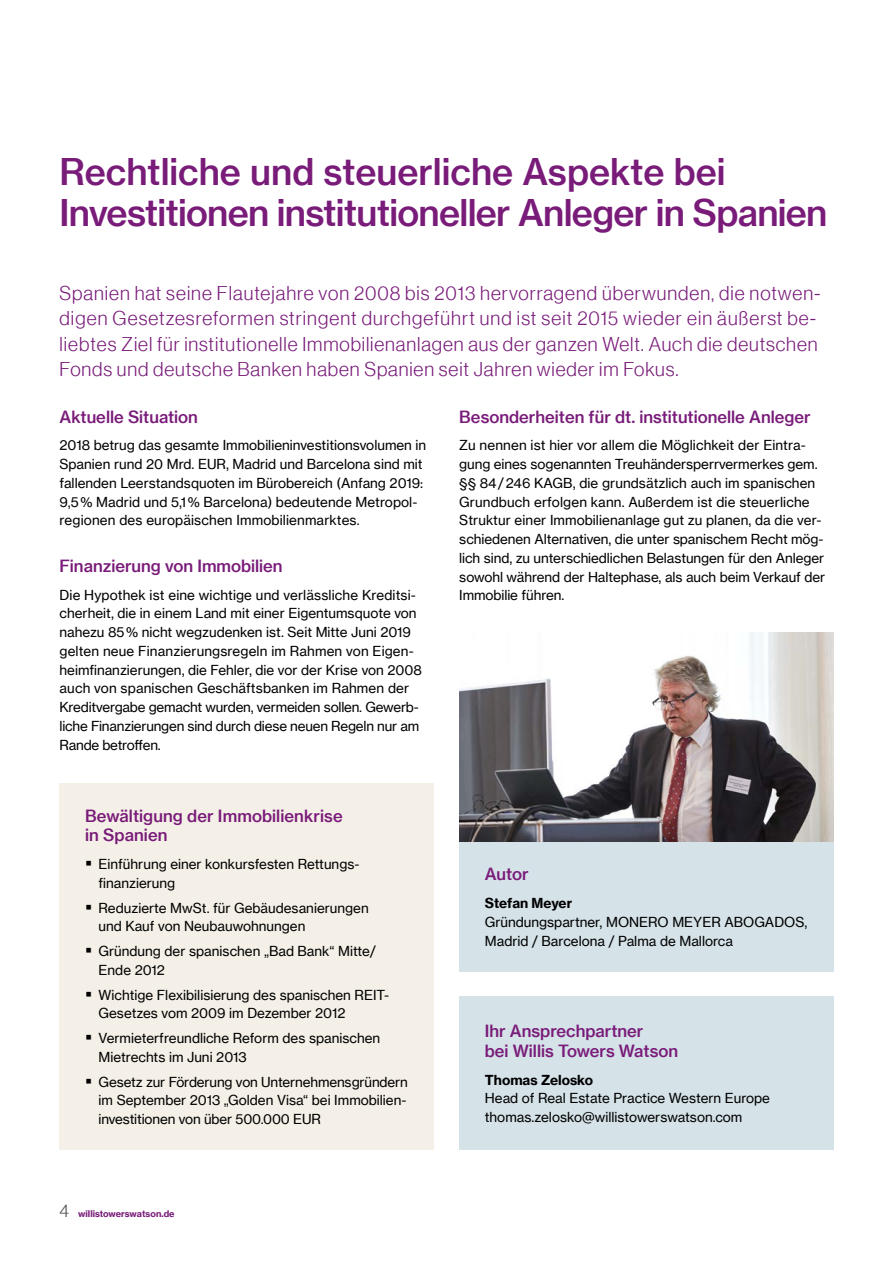
<style>
.page{position:relative;width:893px;height:1263px;background:#fff}
.page>*{position:absolute;margin:0;border:0;box-sizing:border-box;transform-origin:0 0}
.t1{font:36px/40.5px "N Haas Grotesk TX Pro 65 Md";letter-spacing:-.02em;color:#791b79}
.t2{font:19.5px/25.5px "N Haas Grotesk DS Pro 45 Lt";letter-spacing:.045em;color:#791b79}
.t3{font:16.5px/19.5px "N Haas Grotesk TX Pro 65 Md";color:#791b79}
.t4{font:13.5px/18.8px "N Haas Grotesk TX Pro 55 Rg";color:#000}
.t5{font:13.5px "N Haas Grotesk TX Pro 75 Bd";color:#000}
.t6{font:9px "N Haas Grotesk TX Pro 75 Bd";color:#791b79}
.s1{font-family:"N Haas Grotesk DS Pro 45 Lt";font-size:18px;color:#565656}
</style>
<div class="page">
<div style="left:60px;top:783px;width:374px;height:367px;background:#f4f0e7"></div>
<div style="left:459px;top:842px;width:374px;height:129px;background:#d5e2e8"></div>
<div style="left:459px;top:997px;width:374px;height:153px;background:#d5e2e8"></div>
<img style="left:459px;top:633px;width:374px;height:209px">
<h1 class="t1" style="left:60px;top:152px;width:769px">Rechtliche und steuerliche Aspekte bei<br>Investitionen institutioneller Anleger in Spanien</h1>
<p class="t2" style="left:60px;top:280px;width:762px">Spanien hat seine Flautejahre von 2008 bis 2013 hervorragend überwunden, die notwen&shy;digen Gesetzesreformen stringent durchgeführt und ist seit 2015 wieder ein äußerst be&shy;liebtes Ziel für institutionelle Immobilienanlagen aus der ganzen Welt. Auch die deutschen Fonds und deutsche Banken haben Spanien seit Jahren wieder im Fokus.</p>
<p class="t3" style="left:60px;top:407px;width:140px">Aktuelle Situation</p>
<p class="t4" style="left:60px;top:436px;width:368px">2018 betrug das gesamte Immobilieninvestitionsvolumen in Spanien rund 20 Mrd. EUR, Madrid und Barcelona sind mit fallenden Leerstandsquoten im Bürobereich (Anfang 2019:<br>9,5 % Madrid und 5,1 % Barcelona) bedeutende Metropol&shy;regionen des europäischen Immobilienmarktes.</p>
<p class="t3" style="left:60px;top:556px;width:225px">Finanzierung von Immobilien</p>
<p class="t4" style="left:60px;top:585px;width:364px">Die Hypothek ist eine wichtige und verlässliche Kreditsi&shy;cherheit, die in einem Land mit einer Eigentumsquote von nahezu 85 % nicht wegzudenken ist. Seit Mitte Juni 2019 gelten neue Finanzierungsregeln im Rahmen von Eigen&shy;heimfinanzierungen, die Fehler, die vor der Krise von 2008 auch von spanischen Geschäftsbanken im Rahmen der Kreditvergabe gemacht wurden, vermeiden sollen. Gewerb&shy;liche Finanzierungen sind durch diese neuen Regeln nur am Rande betroffen.</p>
<p class="t3" style="left:459px;top:407px;width:353px">Besonderheiten für dt. institutionelle Anleger</p>
<p class="t4" style="left:459px;top:436px;width:368px">Zu nennen ist hier vor allem die Möglichkeit der Eintra&shy;gung eines sogenannten Treuhändersperrvermerkes gem. §§ 84 / 246 KAGB, die grundsätzlich auch im spanischen Grundbuch erfolgen kann. Außerdem ist die steuerliche Struktur einer Immobilienanlage gut zu planen, da die ver&shy;schiedenen Alternativen, die unter spanischem Recht mög&shy;lich sind, zu unterschiedlichen Belastungen für den Anleger sowohl während der Haltephase, als auch beim Verkauf der Immobilie führen.</p>
<p class="t3" style="left:85px;top:806px;width:259px">Bewältigung der Immobilienkrise in Spanien</p>
<p class="t4" style="left:99px;top:855px;width:261px">Einführung einer konkursfesten Rettungs&shy;finanzierung</p>
<p class="t4" style="left:99px;top:898px;width:272px">Reduzierte MwSt. für Gebäudesanierungen und Kauf von Neubauwohnungen</p>
<p class="t4" style="left:99px;top:942px;width:279px">Gründung der spanischen „Bad Bank“ Mitte/<br>Ende 2012</p>
<p class="t4" style="left:99px;top:985px;width:292px">Wichtige Flexibilisierung des spanischen REIT-<br>Gesetzes vom 2009 im Dezember 2012</p>
<p class="t4" style="left:99px;top:1029px;width:283px">Vermieterfreundliche Reform des spanischen<br>Mietrechts im Juni 2013</p>
<p class="t4" style="left:99px;top:1072px;width:311px">Gesetz zur Förderung von Unternehmensgründern im September 2013 „Golden Visa“ bei Immobilien&shy;investitionen von über 500.000 EUR</p>
<p class="t6" style="left:60px;top:1208px;width:117px"><span class="s1">4</span> willistowerswatson.de</p>
<p class="t3" style="left:485px;top:864px;width:45px">Autor</p>
<p class="t5" style="left:485px;top:895px;width:89px">Stefan Meyer</p>
<p class="t4" style="left:485px;top:912px;width:324px">Gründungspartner, MONERO MEYER ABOGADOS,<br>Madrid / Barcelona / Palma de Mallorca</p>
<p class="t3" style="left:485px;top:1021px;width:195px">Ihr Ansprechpartner<br>bei Willis Towers Watson</p>
<p class="t5" style="left:485px;top:1071px;width:110px">Thomas Zelosko</p>
<p class="t4" style="left:485px;top:1089px;width:287px">Head of Real Estate Practice Western Europe thomas.zelosko@willistowerswatson.com</p>
</div>
